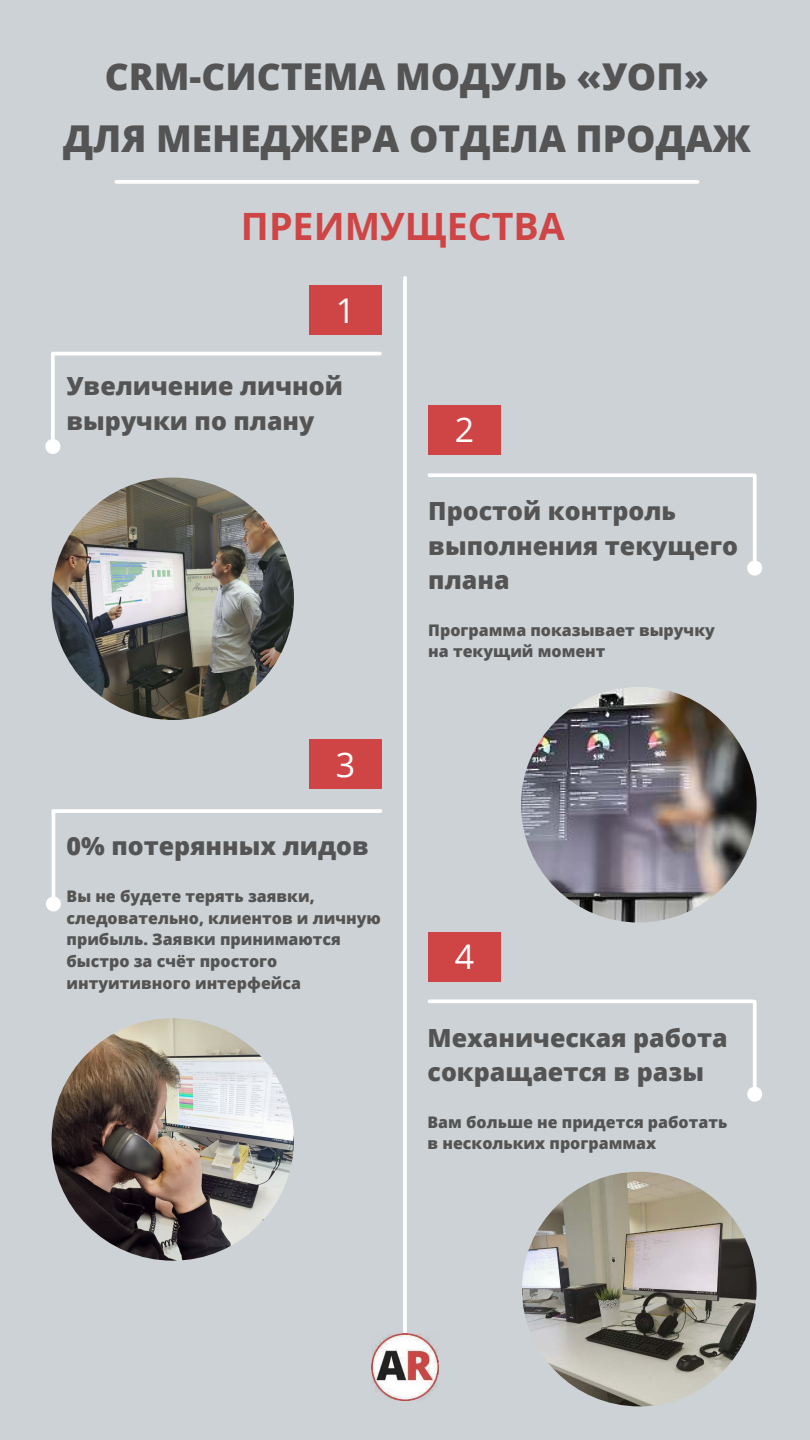
<style>
.page{position:relative;width:810px;height:1440px;background:#ccd2d5}
.page>*{position:absolute;margin:0;border:0;box-sizing:border-box;transform-origin:0 0}
.t1{font:700 37.6px "Open Sans";color:#cf4546}
.t2{font:800 37px/62.2px "Open Sans";color:#545454;text-align:center}
.t3{font:34px "Open Sans";color:#fff}
.t4{font:800 25px/34.5px "Open Sans";color:#545454}
.t5{font:800 16px/21.8px "Open Sans";color:#545454}
</style>
<div class="page">
<svg style="left:116px;top:180px;width:582px;height:4px;background:#fbfbfb"></svg>
<hr style="left:53px;top:352px;width:327px;height:3px;background:#fff">
<svg style="left:51px;top:354px;width:4px;height:82px"></svg>
<svg style="left:45px;top:436px;width:16px;height:18px"></svg>
<hr style="left:53px;top:809px;width:327px;height:4px;background:#fff">
<hr style="left:52px;top:811px;width:3px;height:85px;background:#fff">
<svg style="left:46px;top:894px;width:15px;height:18px"></svg>
<svg style="left:429px;top:473px;width:324px;height:4px"></svg>
<svg style="left:753px;top:475px;width:4px;height:83px"></svg>
<svg style="left:747px;top:558px;width:15px;height:18px"></svg>
<svg style="left:429px;top:999px;width:324px;height:4px"></svg>
<svg style="left:753px;top:1002px;width:4px;height:82px"></svg>
<svg style="left:747px;top:1084px;width:15px;height:18px"></svg>
<hr style="left:403px;top:278px;width:4px;height:1054px;background:#fff">
<img style="left:52px;top:478px;width:242px;height:242px;border-radius:50%">
<img style="left:52px;top:1018px;width:242px;height:243px;border-radius:50%">
<img style="left:521px;top:687px;width:236px;height:236px;border-radius:50%">
<img style="left:522px;top:1172px;width:235px;height:234px;border-radius:50%">
<div style="left:309px;top:285px;width:73px;height:50px;background:#cf4546"></div>
<div style="left:428px;top:405px;width:73px;height:49px;background:#cf4546"></div>
<div style="left:428px;top:932px;width:73px;height:49px;background:#cf4546"></div>
<div style="left:309px;top:740px;width:73px;height:49px;background:#cf4546"></div>
<img style="left:371px;top:1334px;width:67px;height:66px">
<h2 class="t2" style="left:63px;top:43px;width:689px">CRM-СИСТЕМА МОДУЛЬ «УОП»<br>ДЛЯ МЕНЕДЖЕРА ОТДЕЛА ПРОДАЖ</h2>
<h1 class="t1" style="left:241px;top:200px;width:325px">ПРЕИМУЩЕСТВА</h1>
<h3 class="t3" style="left:336px;top:287px;width:21px">1</h3>
<h3 class="t4" style="left:67px;top:368px;width:278px">Увеличение личной выручки по плану</h3>
<h3 class="t3" style="left:336px;top:742px;width:21px">3</h3>
<h3 class="t4" style="left:67px;top:828px;width:304px">0% потерянных лидов</h3>
<p class="t5" style="left:67px;top:884px;width:316px">Вы не будете терять заявки, следовательно, клиентов и личную прибыль. Заявки принимаются быстро за счёт простого интуитивного интерфейса</p>
<h3 class="t3" style="left:455px;top:406px;width:21px">2</h3>
<h3 class="t4" style="left:428px;top:492px;width:311px">Простой контроль выполнения текущего плана</h3>
<p class="t5" style="left:428px;top:618px;width:288px">Программа показывает выручку на текущий момент</p>
<h3 class="t3" style="left:455px;top:934px;width:21px">4</h3>
<h3 class="t4" style="left:428px;top:1019px;width:302px">Механическая работа сокращается в разы</h3>
<p class="t5" style="left:428px;top:1110px;width:301px">Вам больше не придется работать в нескольких программах</p>
</div>
